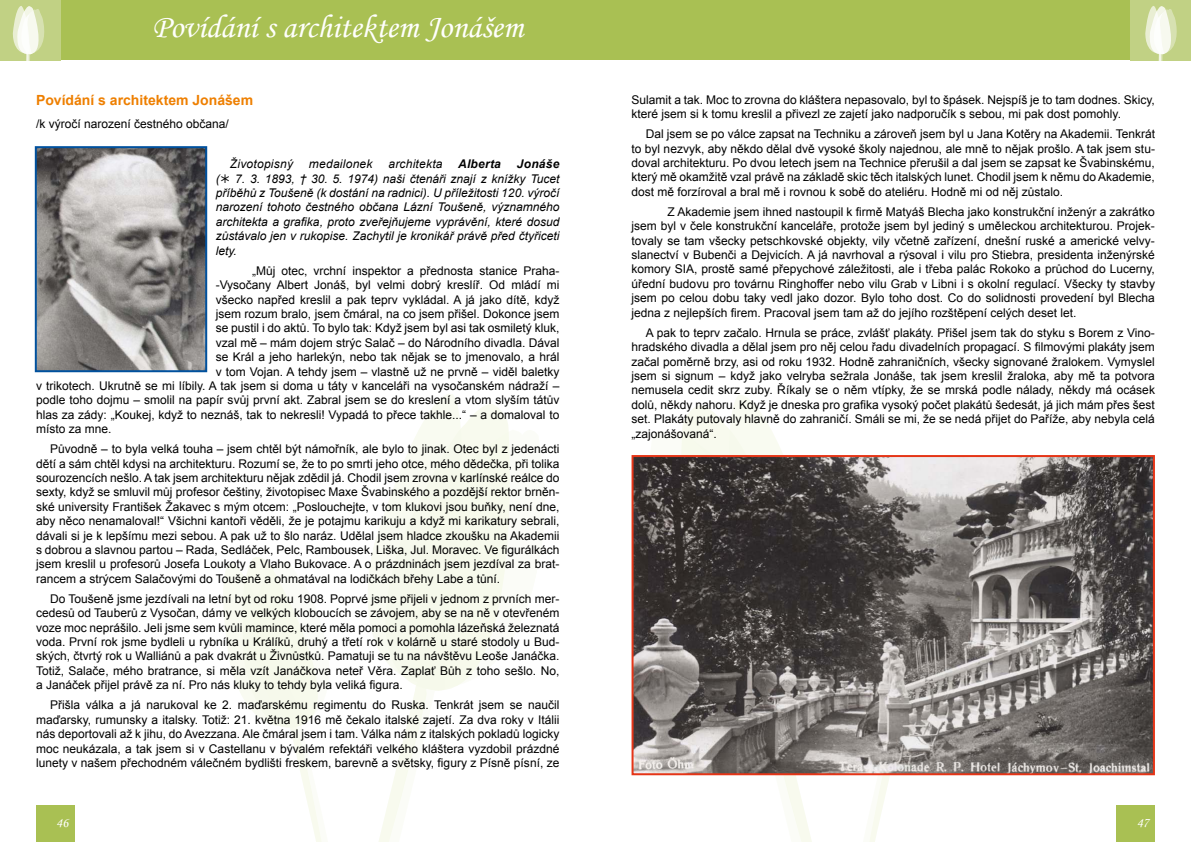
<style>
.page{position:relative;width:1191px;height:842px;background:#fff}
.page>*{position:absolute;margin:0;border:0;box-sizing:border-box;transform-origin:0 0}
.t1{font:33px "Monotype Corsiva";color:#fffffd}
.t2{font:700 14px "Arial";color:#ee7f00}
.t3{font:14px "Monotype Corsiva";color:#fff}
.t4{font:12px/14.4px "Arial";color:#000;text-align:justify}
.t5{font:italic 12px/14.4px "Arial";color:#000;text-align:justify}
.t6{font:italic 12px "Arial";letter-spacing:.02em;color:#000}
.t7{font:italic 700 12px "Arial";letter-spacing:.02em;color:#000}
</style>
<div class="page">
<div style="left:0;top:0;width:1131px;height:60px;background:#a9c053"></div>
<div style="left:0;top:0;width:60px;height:60px;background:#c1d184"></div>
<div style="left:1131px;top:0;width:60px;height:60px;background:#c1d184"></div>
<svg style="left:13px;top:6px;width:31px;height:55px"></svg>
<svg style="left:1145px;top:6px;width:31px;height:55px"></svg>
<div style="left:36px;top:806px;width:38px;height:36px;background:#a9c053"></div>
<div style="left:1116px;top:806px;width:39px;height:36px;background:#a9c053"></div>
<svg style="left:477px;top:404px;width:31px;height:19px"></svg>
<svg style="left:477px;top:423px;width:33px;height:159px"></svg>
<svg style="left:477px;top:435px;width:26px;height:231px;background:#f7faed"></svg>
<svg style="left:223px;top:394px;width:254px;height:448px"></svg>
<svg style="left:683px;top:405px;width:31px;height:19px"></svg>
<svg style="left:645px;top:424px;width:69px;height:352px"></svg>
<svg style="left:687px;top:437px;width:27px;height:339px"></svg>
<svg style="left:714px;top:395px;width:263px;height:447px"></svg>
<img style="left:38px;top:149px;width:166px;height:220px">
<div style="left:35px;top:146px;width:172px;height:226px;border:2px solid #00519e"></div>
<img style="left:634px;top:458px;width:518px;height:314px">
<div style="left:631px;top:455px;width:524px;height:320px;border:2px solid #e53517"></div>
<h1 class="t1" style="left:152px;top:7px;width:372px">Povídání s architektem Jonášem</h1>
<p class="t2" style="left:36px;top:91px;width:219px">Povídání s architektem Jonášem</p>
<p class="t4" style="left:36px;top:117px;width:194px">/k výročí narození čestného občana/</p>
<p class="t6" style="left:230px;top:156px;width:65px">Životopisný</p>
<p class="t6" style="left:309px;top:156px;width:65px">medailonek</p>
<p class="t6" style="left:388px;top:156px;width:56px">architekta</p>
<p class="t7" style="left:458px;top:156px;width:44px">Alberta</p>
<p class="t7" style="left:517px;top:156px;width:44px">Jonáše</p>
<p class="t5" style="left:216px;top:171px;width:5px">(</p>
<p class="t5" style="left:216px;top:171px;width:345px;text-indent:19px">7. 3. 1893, † 30. 5. 1974) naši čtenáři znají z knížky Tucet příběhů z Toušeně (k dostání na radnici). U příležitosti 120. výročí narození tohoto čestného občana Lázní Toušeně, významného architekta a grafika, proto zveřejňujeme vyprávění, které dosud zůstávalo jen v rukopise. Zachytil je kronikář právě před čtyřiceti lety.</p>
<p class="t4" style="left:252px;top:263px;width:309px">„Můj otec, vrchní inspektor a přednosta stanice Praha-</p>
<p class="t4" style="left:216px;top:278px;width:345px">-Vysočany Albert Jonáš, byl velmi dobrý kreslíř. Od mládí mi</p>
<p class="t4" style="left:216px;top:292px;width:345px">všecko napřed kreslil a pak teprv vykládal. A já jako dítě, když</p>
<p class="t4" style="left:216px;top:307px;width:345px">jsem rozum bralo, jsem čmáral, na co jsem přišel. Dokonce jsem</p>
<p class="t4" style="left:216px;top:321px;width:345px">se pustil i do aktů. To bylo tak: Když jsem byl asi tak osmiletý kluk,</p>
<p class="t4" style="left:216px;top:335px;width:345px">vzal mě – mám dojem strýc Salač – do Národního divadla. Dával</p>
<p class="t4" style="left:216px;top:350px;width:345px">se Král a jeho harlekýn, nebo tak nějak se to jmenovalo, a hrál</p>
<p class="t4" style="left:216px;top:364px;width:345px">v tom Vojan. A tehdy jsem – vlastně už ne prvně – viděl baletky</p>
<p class="t4" style="left:36px;top:379px;width:525px">v trikotech. Ukrutně se mi líbily. A tak jsem si doma u táty v kanceláři na vysočanském nádraží –</p>
<p class="t4" style="left:36px;top:393px;width:525px">podle toho dojmu – smolil na papír svůj první akt. Zabral jsem se do kreslení a vtom slyším tátův</p>
<p class="t4" style="left:36px;top:407px;width:525px">hlas za zády: „Koukej, když to neznáš, tak to nekresli! Vypadá to přece takhle...“ – a domaloval to</p>
<p class="t4" style="left:36px;top:422px;width:77px">místo za mne.</p>
<p class="t4" style="left:36px;top:442px;width:525px;text-indent:14px">Původně – to byla velká touha – jsem chtěl být námořník, ale bylo to jinak. Otec byl z jedenácti dětí a sám chtěl kdysi na architekturu. Rozumí se, že to po smrti jeho otce, mého dědečka, při tolika sourozencích nešlo. A tak jsem architekturu nějak zdědil já. Chodil jsem zrovna v karlínské reálce do sexty, když se smluvil můj profesor češtiny, životopisec Maxe Švabinského a pozdější rektor brněn&shy;ské university František Žakavec s mým otcem: „Poslouchejte, v tom klukovi jsou buňky, není dne, aby něco nenamaloval!“ Všichni kantoři věděli, že je potajmu karikuju a když mi karikatury sebrali, dávali si je k lepšímu mezi sebou. A pak už to šlo naráz. Udělal jsem hladce zkoušku na Akademii s dobrou a slavnou partou – Rada, Sedláček, Pelc, Rambousek, Liška, Jul. Moravec. Ve figurálkách jsem kreslil u profesorů Josefa Loukoty a Vlaho Bukovace. A o prázdninách jsem jezdíval za brat&shy;rancem a strýcem Salačovými do Toušeně a ohmatával na lodičkách břehy Labe a tůní.</p>
<p class="t4" style="left:36px;top:592px;width:525px;text-indent:14px">Do Toušeně jsme jezdívali na letní byt od roku 1908. Poprvé jsme přijeli v jednom z prvních mer&shy;cedesů od Tauberů z Vysočan, dámy ve velkých kloboucích se závojem, aby se na ně v otevřeném voze moc neprášilo. Jeli jsme sem kvůli mamince, které měla pomoci a pomohla lázeňská železnatá voda. První rok jsme bydleli u rybníka u Králíků, druhý a třetí rok v kolárně u staré stodoly u Bud&shy;ských, čtvrtý rok u Walliánů a pak dvakrát u Živnůstků. Pamatuji se tu na návštěvu Leoše Janáčka.<br>Totiž, Salače, mého bratrance, si měla vzít Janáčkova neteř Věra. Zaplať Bůh z toho sešlo. No, a Janáček přijel právě za ní. Pro nás kluky to tehdy byla veliká figura.</p>
<p class="t4" style="left:36px;top:698px;width:525px;text-indent:14px">Přišla válka a já narukoval ke 2. maďarskému regimentu do Ruska. Tenkrát jsem se naučil maďarsky, rumunsky a italsky. Totiž: 21. května 1916 mě čekalo italské zajetí. Za dva roky v Itálii nás deportovali až k jihu, do Avezzana. Ale čmáral jsem i tam. Válka nám z italských pokladů logicky moc neukázala, a tak jsem si v Castellanu v bývalém refektáři velkého kláštera vyzdobil prázdné lunety v našem přechodném válečném bydlišti freskem, barevně a světsky, figury z Písně písní, ze</p>
<p class="t4" style="left:631px;top:92px;width:525px">Sulamit a tak. Moc to zrovna do kláštera nepasovalo, byl to špásek. Nejspíš je to tam dodnes. Skicy, které jsem si k tomu kreslil a přivezl ze zajetí jako nadporučík s sebou, mi pak dost pomohly.</p>
<p class="t4" style="left:631px;top:127px;width:525px;text-indent:14px">Dal jsem se po válce zapsat na Techniku a zároveň jsem byl u Jana Kotěry na Akademii. Tenkrát to byl nezvyk, aby někdo dělal dvě vysoké školy najednou, ale mně to nějak prošlo. A tak jsem stu&shy;doval architekturu. Po dvou letech jsem na Technice přerušil a dal jsem se zapsat ke Švabinskému, který mě okamžitě vzal právě na základě skic těch italských lunet. Chodil jsem k němu do Akademie, dost mě forzíroval a bral mě i rovnou k sobě do ateliéru. Hodně mi od něj zůstalo.</p>
<p class="t4" style="left:631px;top:205px;width:525px;text-indent:36px">Z Akademie jsem ihned nastoupil k firmě Matyáš Blecha jako konstrukční inženýr a zakrátko jsem byl v čele konstrukční kanceláře, protože jsem byl jediný s uměleckou architekturou. Projek&shy;tovaly se tam všecky petschkovské objekty, vily včetně zařízení, dnešní ruské a americké velvy&shy;slanectví v Bubenči a Dejvicích. A já navrhoval a rýsoval i vilu pro Stiebra, presidenta inženýrské komory SIA, prostě samé přepychové záležitosti, ale i třeba palác Rokoko a průchod do Lucerny, úřední budovu pro továrnu Ringhoffer nebo vilu Grab v Libni i s okolní regulací. Všecky ty stavby jsem po celou dobu taky vedl jako dozor. Bylo toho dost. Co do solidnosti provedení byl Blecha jedna z nejlepších firem. Pracoval jsem tam až do jejího rozštěpení celých deset let.</p>
<p class="t4" style="left:631px;top:325px;width:525px;text-indent:14px">A pak to teprv začalo. Hrnula se práce, zvlášť plakáty. Přišel jsem tak do styku s Borem z Vino&shy;hradského divadla a dělal jsem pro něj celou řadu divadelních propagací. S filmovými plakáty jsem začal poměrně brzy, asi od roku 1932. Hodně zahraničních, všecky signované žralokem. Vymyslel jsem si signum – když jako velryba sežrala Jonáše, tak jsem kreslil žraloka, aby mě ta potvora nemusela cedit skrz zuby. Říkaly se o něm vtípky, že se mrská podle nálady, někdy má ocásek dolů, někdy nahoru. Když je dneska pro grafika vysoký počet plakátů šedesát, já jich mám přes šest set. Plakáty putovaly hlavně do zahraničí. Smáli se mi, že se nedá přijet do Paříže, aby nebyla celá „zajonášovaná“.</p>
<p class="t3" style="left:56px;top:814px;width:14px">46</p>
<p class="t3" style="left:1136px;top:814px;width:14px">47</p>
</div>
